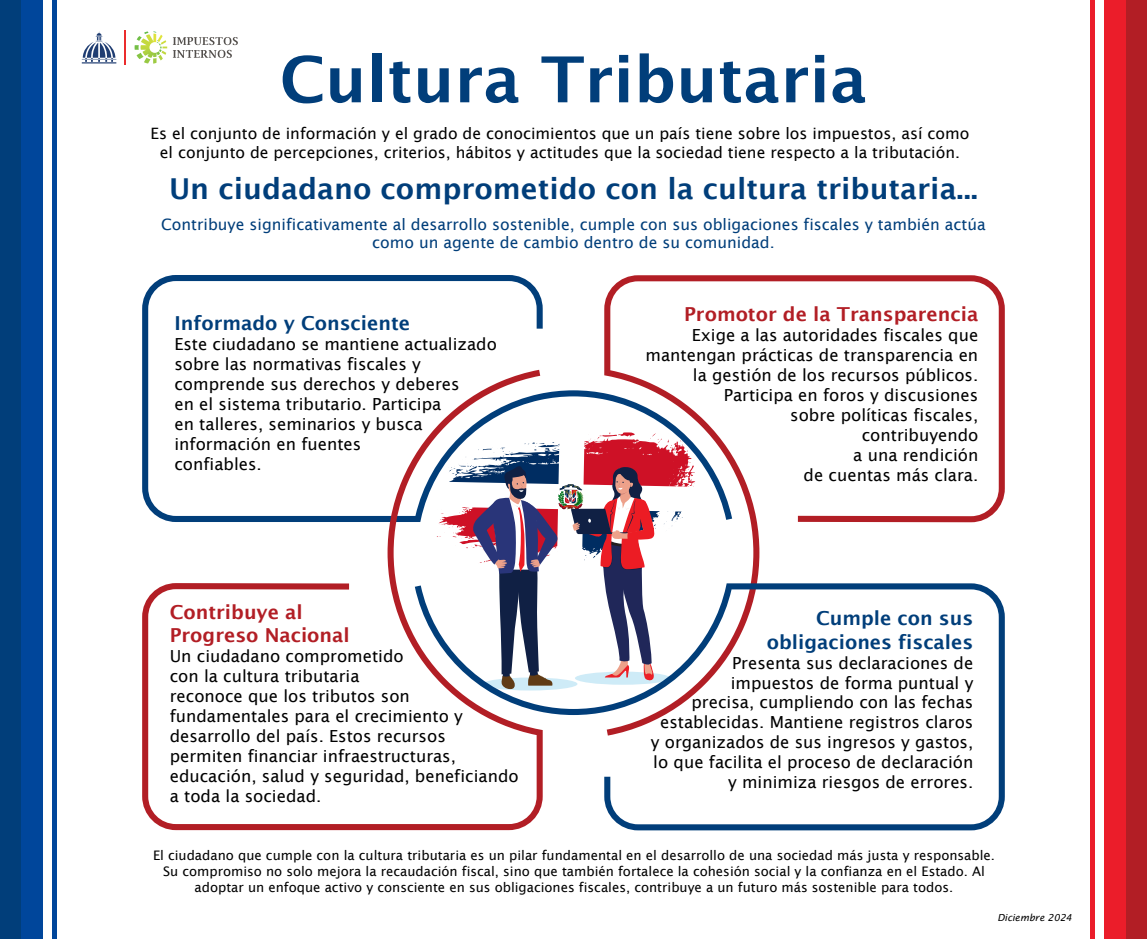
<style>
.page{position:relative;width:1147px;height:939px;background:#fff}
.page>*{position:absolute;margin:0;border:0;box-sizing:border-box;transform-origin:0 0}
.t1{font:600 63.35px "Lucida Sans";color:#013e7a}
.t2{font:600 28.79px "Lucida Sans";color:#013e7a}
.t3{font:600 19.25px/23.1px "Lucida Sans";color:#b21e25}
.t4{font:600 19.25px/23.1px "Lucida Sans";color:#013e7a;text-align:right}
.t5{font:16.62px/19.9px "Lucida Sans";color:#000}
.t6{font:15.66px/18.8px "Lucida Sans";color:#000;text-align:center}
.t7{font:15.66px/18.8px "Lucida Sans";color:#013e7a;text-align:center}
.t8{font:13.12px/15.8px "Lucida Sans";color:#000;text-align:center}
.t9{font:italic 9.62px "Lucida Sans";color:#000}
</style>
<div class="page">
<div style="left:0;top:0;width:21px;height:938px;background:#013e7a"></div>
<div style="left:21px;top:0;width:21px;height:938px;background:#00469b"></div>
<div style="left:52px;top:0;width:5px;height:938px;background:#00469b"></div>
<div style="left:1126px;top:0;width:21px;height:938px;background:#b21e25"></div>
<div style="left:1105px;top:0;width:21px;height:938px;background:#eb1d2a"></div>
<div style="left:1090px;top:0;width:5px;height:938px;background:#eb1d2a"></div>
<hr style="left:125px;top:30px;width:1px;height:35px;background:#eb2c2d">
<svg style="left:82px;top:31px;width:34px;height:31px"></svg>
<hr style="left:82px;top:62px;width:34px;height:1px;background:#1f3d72">
<svg style="left:135px;top:31px;width:32px;height:33px"></svg>
<svg style="left:173px;top:37px;width:65px;height:21px"></svg>
<svg style="left:142px;top:275px;width:462px;height:235px"></svg>
<svg style="left:142px;top:370px;width:401px;height:460px"></svg>
<svg style="left:604px;top:275px;width:401px;height:308px"></svg>
<svg style="left:415px;top:583px;width:590px;height:247px"></svg>
<svg style="left:472px;top:465px;width:87px;height:224px"></svg>
<svg style="left:571px;top:465px;width:85px;height:216px"></svg>
<h1 class="t1" style="left:280px;top:43px;width:589px">Cultura Tributaria</h1>
<p class="t6" style="left:151px;top:124px;width:820px">Es el conjunto de información y el grado de conocimientos que un país tiene sobre los impuestos, así como el conjunto de percepciones, criterios, hábitos y actitudes que la sociedad tiene respecto a la tributación.</p>
<h2 class="t2" style="left:169px;top:172px;width:810px">Un ciudadano comprometido con la cultura tributaria...</h2>
<p class="t7" style="left:161px;top:214px;width:826px">Contribuye significativamente al desarrollo sostenible, cumple con sus obligaciones fiscales y también actúa como un agente de cambio dentro de su comunidad.</p>
<p class="t4" style="left:174px;top:311px;width:237px">Informado y Consciente</p>
<p class="t5" style="left:174px;top:334px;width:324px">Este ciudadano se mantiene actualizado sobre las normativas fiscales y comprende sus derechos y deberes<br>en el sistema tributario. Participa<br>en talleres, seminarios y busca información en fuentes<br>confiables.</p>
<p class="t3" style="left:170px;top:600px;width:182px">Contribuye al<br>Progreso Nacional</p>
<p class="t5" style="left:170px;top:645px;width:350px">Un ciudadano comprometido<br>con la cultura tributaria<br>reconoce que los tributos son fundamentales para el crecimiento y desarrollo del país. Estos recursos permiten financiar infraestructuras, educación, salud y seguridad, beneficiando a toda la sociedad.</p>
<p class="t3" style="left:684px;top:302px;width:296px">Promotor de la Transparencia</p>
<p class="t5" style="left:646px;top:325px;width:334px;text-align:right">Exige a las autoridades fiscales que mantengan prácticas de transparencia en la gestión de los recursos públicos.<br>Participa en foros y discusiones<br>sobre políticas fiscales,<br>contribuyendo<br>a una rendición<br>de cuentas más clara.</p>
<p class="t4" style="left:767px;top:607px;width:208px">Cumple con sus obligaciones fiscales</p>
<p class="t5" style="left:651px;top:652px;width:324px;text-align:right">Presenta sus declaraciones de impuestos de forma puntual y<br>precisa, cumpliendo con las fechas establecidas. Mantiene registros claros y organizados de sus ingresos y gastos, lo que facilita el proceso de declaración y minimiza riesgos de errores.</p>
<p class="t8" style="left:153px;top:847px;width:843px">El ciudadano que cumple con la cultura tributaria es un pilar fundamental en el desarrollo de una sociedad más justa y responsable.<br>Su compromiso no solo mejora la recaudación fiscal, sino que también fortalece la cohesión social y la confianza en el Estado. Al adoptar un enfoque activo y consciente en sus obligaciones fiscales, contribuye a un futuro más sostenible para todos.</p>
<p class="t9" style="left:997px;top:912px;width:76px">Diciembre 2024</p>
</div>
